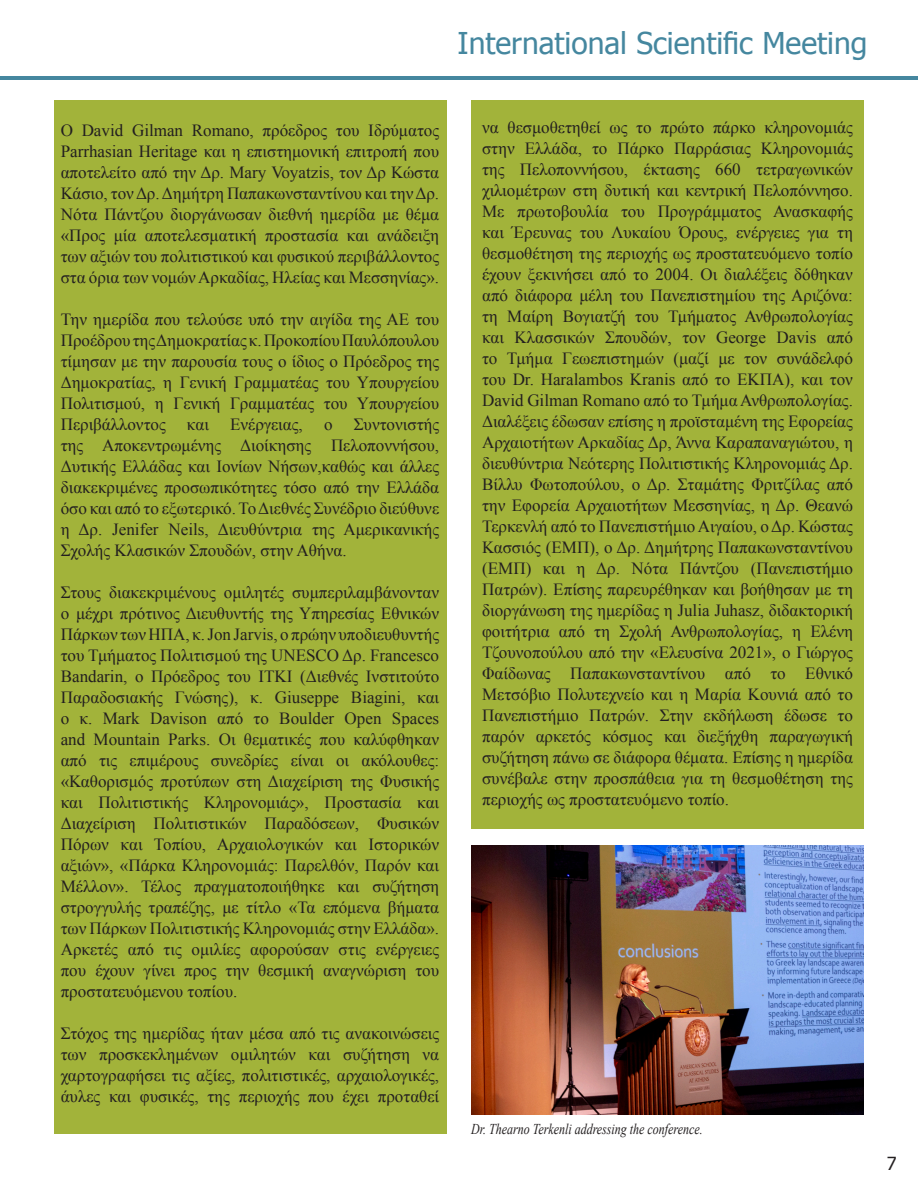
<style>
.page{position:relative;width:918px;height:1188px;background:#fff}
.page>*{position:absolute;margin:0;border:0;box-sizing:border-box;transform-origin:0 0}
._0_Eng_4{font:30px "Tahoma";color:#45879f}
.t1{font:18px "Tahoma";color:#231f20}
._0_Eng_4-2{font:17.1px/21px "Times New Roman";color:#231f20;text-align:justify}
._0_Eng_4-3{font:italic 15px "Times New Roman";color:#231f20;scale:.8 1}
</style>
<div class="page">
<div style="left:471px;top:100px;width:393px;height:729px;background:#a2b33a"></div>
<hr style="left:0;top:76px;width:918px;height:4px;background:#45879f">
<div style="left:54px;top:100px;width:393px;height:1034px;background:#a2b33a"></div>
<img style="left:471px;top:846px;width:393px;height:269px">
<p class="_0_Eng_4" style="left:458px;top:23px;width:411px">International Scientific Meeting</p>
<p class="_0_Eng_4-2" style="left:61px;top:119px;width:380px">Ο David Gilman Romano, πρόεδρος του Ιδρύματος Parrhasian Heritage και η επιστημονική επιτροπή που αποτελείτο από την Δρ. Mary Voyatzis, τον Δρ Κώστα Κάσιο, τον Δρ. Δημήτρη Παπακωνσταντίνου και την Δρ.<br>Νότα Πάντζου διοργάνωσαν διεθνή ημερίδα με θέμα «Προς μία αποτελεσματική προστασία και ανάδειξη των αξιών του πολιτιστικού και φυσικού περιβάλλοντος στα όρια των νομών Αρκαδίας, Ηλείας και Μεσσηνίας».</p>
<p class="_0_Eng_4-2" style="left:61px;top:308px;width:380px">Την ημερίδα που τελούσε υπό την αιγίδα της ΑΕ του Προέδρου της Δημοκρατίας κ. Προκοπίου Παυλόπουλου τίμησαν με την παρουσία τους ο ίδιος ο Πρόεδρος της Δημοκρατίας, η Γενική Γραμματέας του Υπουργείου Πολιτισμού, η Γενική Γραμματέας του Υπουργείου Περιβάλλοντος και Ενέργειας, ο Συντονιστής της Αποκεντρωμένης Διοίκησης Πελοποννήσου, Δυτικής Ελλάδας και Ιονίων Νήσων,καθώς και άλλες διακεκριμένες προσωπικότητες τόσο από την Ελλάδα όσο και από το εξωτερικό. Το Διεθνές Συνέδριο διεύθυνε η Δρ. Jenifer Neils, Διευθύντρια της Αμερικανικής Σχολής Κλασικών Σπουδών, στην Αθήνα.</p>
<p class="_0_Eng_4-2" style="left:61px;top:581px;width:380px">Στους διακεκριμένους ομιλητές συμπεριλαμβάνονταν ο μέχρι πρότινος Διευθυντής της Υπηρεσίας Εθνικών Πάρκων των ΗΠΑ, κ. Jon Jarvis, ο πρώην υποδιευθυντής του Τμήματος Πολιτισμού της UNESCO Δρ. Francesco Bandarin, ο Πρόεδρος του ITKI (Διεθνές Ινστιτούτο Παραδοσιακής Γνώσης), κ. Giuseppe Biagini, και ο κ. Mark Davison από το Boulder Open Spaces and Mountain Parks. Οι θεματικές που καλύφθηκαν από τις επιμέρους συνεδρίες είναι οι ακόλουθες: «Καθορισμός προτύπων στη Διαχείριση της Φυσικής και Πολιτιστικής Κληρονομιάς», Προστασία και Διαχείριση Πολιτιστικών Παραδόσεων, Φυσικών Πόρων και Τοπίου, Αρχαιολογικών και Ιστορικών αξιών», «Πάρκα Κληρονομιάς: Παρελθόν, Παρόν και Μέλλον». Τέλος πραγματοποιήθηκε και συζήτηση στρογγυλής τραπέζης, με τίτλο «Τα επόμενα βήματα των Πάρκων Πολιτιστικής Κληρονομιάς στην Ελλάδα».<br>Αρκετές από τις ομιλίες αφορούσαν στις ενέργειες που έχουν γίνει προς την θεσμική αναγνώριση του προστατευόμενου τοπίου.</p>
<p class="_0_Eng_4-2" style="left:61px;top:1022px;width:380px">Στόχος της ημερίδας ήταν μέσα από τις ανακοινώσεις των προσκεκλημένων ομιλητών και συζήτηση να χαρτογραφήσει τις αξίες, πολιτιστικές, αρχαιολογικές, άυλες και φυσικές, της περιοχής που έχει προταθεί</p>
<p class="_0_Eng_4-2" style="left:482px;top:116px;width:372px">να θεσμοθετηθεί ως το πρώτο πάρκο κληρονομιάς στην Ελλάδα, το Πάρκο Παρράσιας Κληρονομιάς της Πελοποννήσου, έκτασης 660 τετραγωνικών χιλιομέτρων στη δυτική και κεντρική Πελοπόννησο.<br>Με πρωτοβουλία του Προγράμματος Ανασκαφής και Έρευνας του Λυκαίου Όρους, ενέργειες για τη θεσμοθέτηση της περιοχής ως προστατευόμενο τοπίο έχουν ξεκινήσει από το 2004. Οι διαλέξεις δόθηκαν από διάφορα μέλη του Πανεπιστημίου της Αριζόνα: τη Μαίρη Βογιατζή του Τμήματος Ανθρωπολογίας και Κλασσικών Σπουδών, τον George Davis από το Τμήμα Γεωεπιστημών (μαζί με τον συνάδελφό του Dr. Haralambos Kranis από το ΕΚΠΑ), και τον David Gilman Romano από το Τμήμα Ανθρωπολογίας.<br>Διαλέξεις έδωσαν επίσης η προϊσταμένη της Εφορείας Αρχαιοτήτων Αρκαδίας Δρ, Άννα Καραπαναγιώτου, η διευθύντρια Νεότερης Πολιτιστικής Κληρονομιάς Δρ.<br>Βίλλυ Φωτοπούλου, ο Δρ. Σταμάτης Φριτζίλας από την Εφορεία Αρχαιοτήτων Μεσσηνίας, η Δρ. Θεανώ Τερκενλή από το Πανεπιστήμιο Αιγαίου, ο Δρ. Κώστας Κασσιός (ΕΜΠ), ο Δρ. Δημήτρης Παπακωνσταντίνου (ΕΜΠ) και η Δρ. Νότα Πάντζου (Πανεπιστήμιο Πατρών). Επίσης παρευρέθηκαν και βοήθησαν με τη διοργάνωση της ημερίδας η Julia Juhasz, διδακτορική φοιτήτρια από τη Σχολή Ανθρωπολογίας, η Ελένη Τζουνοπούλου από την «Ελευσίνα 2021», ο Γιώργος Φαίδωνας Παπακωνσταντίνου από το Εθνικό Μετσόβιο Πολυτεχνείο και η Μαρία Κουνιά από το Πανεπιστήμιο Πατρών. Στην εκδήλωση έδωσε το παρόν αρκετός κόσμος και διεξήχθη παραγωγική συζήτηση πάνω σε διάφορα θέματα. Επίσης η ημερίδα συνέβαλε στην προσπάθεια για τη θεσμοθέτηση της περιοχής ως προστατευόμενο τοπίο.</p>
<p class="_0_Eng_4-3" style="left:471px;top:1119px;width:291px">Dr. Thearno Terkenli addressing the conference.</p>
<p class="t1" style="left:887px;top:1151px;width:11px">7</p>
</div>
